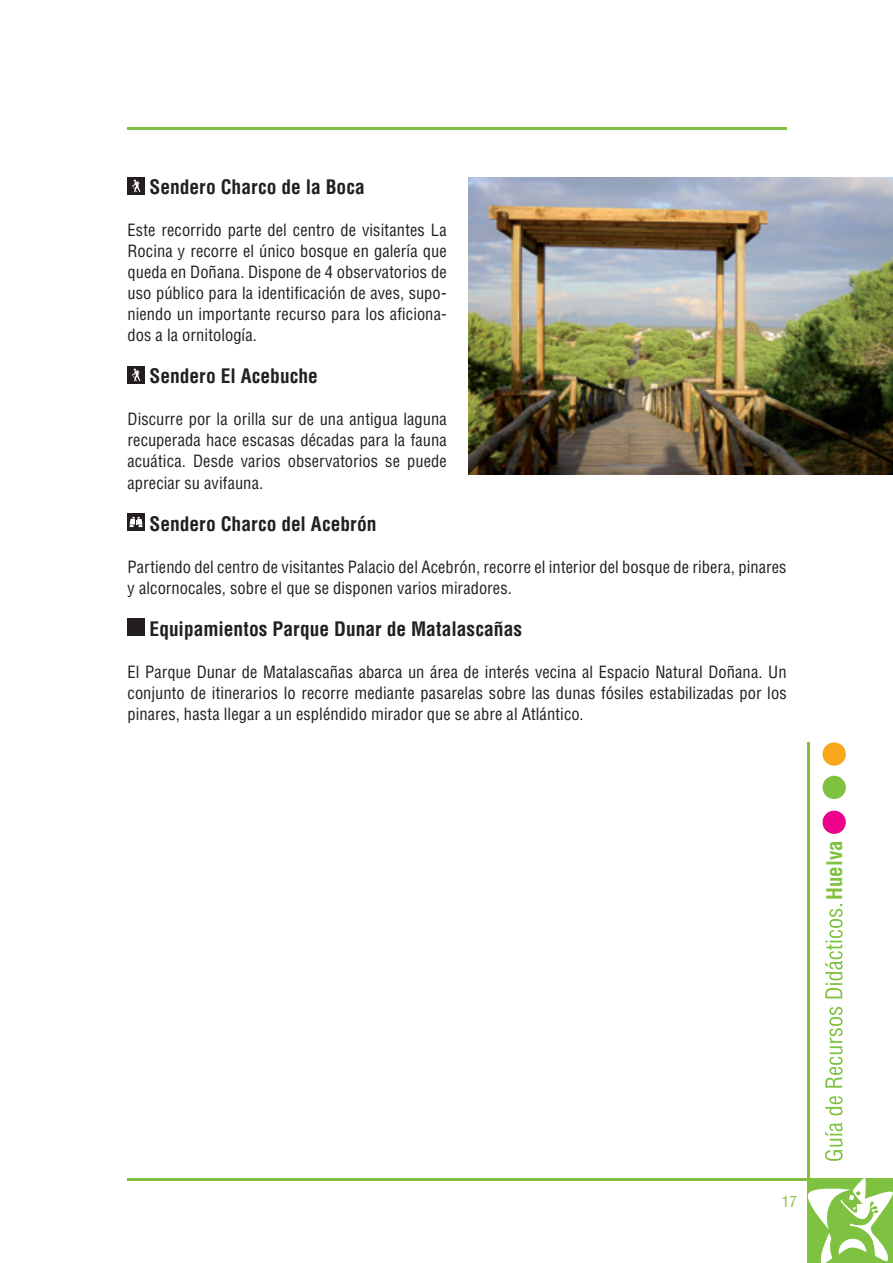
<style>
.page{position:relative;width:893px;height:1263px;background:#fff}
.page>*{position:absolute;margin:0;border:0;box-sizing:border-box;transform-origin:0 0}
.t1{font:700 condensed 21px "Helvetica";color:#7fc241}
.t2{font:700 condensed 19.5px "Helvetica LT Std";color:#231f20}
.t3{font:condensed 16.5px/21px "Helvetica LT Std";letter-spacing:.005em;color:#231f20;text-align:justify}
.t4{font:condensed 15px "Helvetica LT Std";color:#7fc241}
</style>
<div class="page">
<hr style="left:128px;top:128px;width:659px;height:2px;background:#7fc241">
<svg style="left:825px;top:904px;width:18px;height:257px"></svg>
<div style="left:822px;top:742px;width:24px;height:24px;background:#f9a71b;border-radius:50%"></div>
<div style="left:822px;top:776px;width:24px;height:23px;background:#7fc241;border-radius:50%"></div>
<div style="left:822px;top:811px;width:24px;height:23px;background:#ed028c;border-radius:50%"></div>
<svg style="left:804px;top:1177px;width:89px;height:86px"></svg>
<hr style="left:127px;top:1178px;width:682px;height:2px;background:#7fc241">
<hr style="left:808px;top:742px;width:2px;height:437px;background:#7fc241">
<div style="left:128px;top:177px;width:17px;height:17px;background:#231f20"></div>
<svg style="left:132px;top:180px;width:8px;height:12px"></svg>
<div style="left:128px;top:366px;width:17px;height:17px;background:#231f20"></div>
<svg style="left:132px;top:369px;width:8px;height:12px"></svg>
<div style="left:128px;top:513px;width:17px;height:17px;background:#231f20"></div>
<svg style="left:129px;top:517px;width:14px;height:10px"></svg>
<div style="left:128px;top:618px;width:17px;height:17px;background:#231f20"></div>
<img style="left:468px;top:177px;width:425px;height:298px">
<p class="t2" style="left:149px;top:175px;width:217px">Sendero Charco de la Boca</p>
<p class="t3" style="left:128px;top:220px;width:321px">Este recorrido parte del centro de visitantes La Rocina y recorre el único bosque en galería que queda en Doñana. Dispone de 4 observatorios de uso público para la identificación de aves, supo&shy;niendo un importante recurso para los aficiona&shy;dos a la ornitología.</p>
<p class="t2" style="left:149px;top:364px;width:170px">Sendero El Acebuche</p>
<p class="t3" style="left:128px;top:409px;width:321px">Discurre por la orilla sur de una antigua laguna recuperada hace escasas décadas para la fauna acuática. Desde varios observatorios se puede apreciar su avifauna.</p>
<p class="t2" style="left:149px;top:511px;width:229px">Sendero Charco del Acebrón</p>
<p class="t3" style="left:128px;top:556px;width:660px">Partiendo del centro de visitantes Palacio del Acebrón, recorre el interior del bosque de ribera, pinares y alcornocales, sobre el que se disponen varios miradores.</p>
<p class="t2" style="left:149px;top:616px;width:374px">Equipamientos Parque Dunar de Matalascañas</p>
<p class="t3" style="left:128px;top:661px;width:661px">El Parque Dunar de Matalascañas abarca un área de interés vecina al Espacio Natural Doñana. Un conjunto de itinerarios lo recorre mediante pasarelas sobre las dunas fósiles estabilizadas por los pinares, hasta llegar a un espléndido mirador que se abre al Atlántico.</p>
<p class="t1" style="left:821px;top:900px;width:61px;rotate:-90deg">Huelva</p>
<p class="t4" style="left:782px;top:1192px;width:16px">17</p>
</div>
